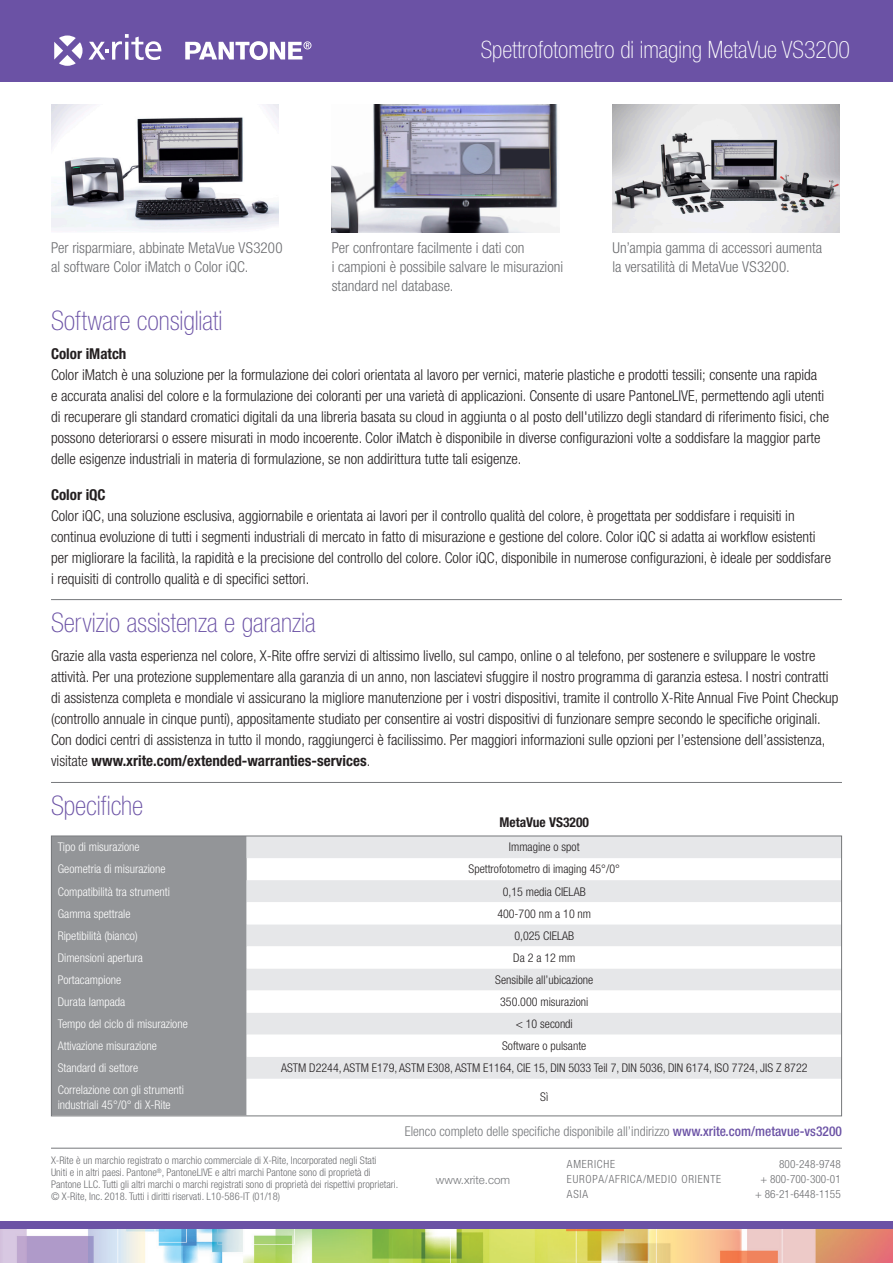
<style>
.page{position:relative;width:893px;height:1263px;background:#fff}
.page>*{position:absolute;margin:0;border:0;box-sizing:border-box;transform-origin:0 0}
.SellSheet-H3{font:100 condensed 27px "Helvetica Neue LT Std";color:#6b52a5}
.SellSheet-Header{font:100 condensed 24px "Helvetica Neue LT Std";color:#fff}
.SellSheet-Body{font:300 condensed 15px/21px "Helvetica Neue LT Std";color:#231f20}
.SellSheet-Caption{font:300 condensed 15px/18.8px "Helvetica Neue LT Std";color:#6c6d70}
.SellSheet-H4{font:700 condensed 15px "Helvetica Neue LT Std";color:#231f20}
.SellSheet-Info_2{font:300 condensed 13.5px "Helvetica Neue LT Std";color:#76787b}
.SellSheet-T1{font:700 condensed 13.5px "Helvetica Neue LT Std";color:#231f20}
.SellSheet-T2{font:300 condensed 12px/14.4px "Helvetica Neue LT Std";color:#fff}
.SellSheet-T3{font:300 condensed 12px "Helvetica Neue LT Std";color:#231f20}
.SellSheet-Web{font:300 11.55px "Helvetica Neue LT Std";color:#76787b}
.SellSheet-Phone{font:300 condensed 11.25px "Helvetica Neue LT Std";color:#6c6d70}
.SellSheet-Country{font:300 condensed 11.25px "Helvetica Neue LT Std";letter-spacing:.07em;color:#6c6d70}
.SellSheet-Copyright{font:300 condensed 10.5px/12px "Helvetica Neue LT Std";color:#6c6d70}
.s1{font-weight:700}
.s2{font-weight:500;color:#6b52a5}
</style>
<div class="page">
<div style="left:0;top:0;width:893px;height:82px;background:#6b52a5"></div>
<svg style="left:185px;top:41px;width:126px;height:19px"></svg>
<svg style="left:54px;top:34px;width:107px;height:32px"></svg>
<img style="left:0;top:1229px;width:893px;height:34px">
<div style="left:0;top:1221px;width:893px;height:8px;background:#6b52a5"></div>
<hr style="left:51px;top:782px;width:791px;height:1px;background:#76787b">
<hr style="left:51px;top:1148px;width:791px;height:1px;background:#76787b">
<img style="left:51px;top:104px;width:227px;height:128px">
<img style="left:332px;top:104px;width:227px;height:128px">
<img style="left:612px;top:104px;width:228px;height:128px">
<div style="left:53px;top:838px;width:194px;height:276px;background:#939598"></div>
<svg style="left:247px;top:838px;width:593px;height:152px;fill:#e6e7e9"></svg>
<svg style="left:247px;top:902px;width:593px;height:66px"></svg>
<svg style="left:247px;top:1013px;width:593px;height:66px;fill:#e6e7e9"></svg>
<hr style="left:51px;top:599px;width:791px;height:1px;background:#76787b">
<p class="SellSheet-Header" style="left:481px;top:36px;width:371px">Spettrofotometro di imaging MetaVue VS3200</p>
<p class="SellSheet-Caption" style="left:51px;top:238px;width:233px">Per risparmiare, abbinate MetaVue VS3200 al software Color iMatch o Color iQC.</p>
<p class="SellSheet-Caption" style="left:332px;top:238px;width:233px">Per confrontare facilmente i dati con<br>i campioni è possibile salvare le misurazioni standard nel database.</p>
<p class="SellSheet-Caption" style="left:612px;top:238px;width:211px">Un’ampia gamma di accessori aumenta la versatilità di MetaVue VS3200.</p>
<p class="SellSheet-H3" style="left:51px;top:305px;width:173px">Software consigliati</p>
<p class="SellSheet-H4" style="left:51px;top:345px;width:77px">Color iMatch</p>
<p class="SellSheet-Body" style="left:51px;top:364px;width:779px">Color iMatch è una soluzione per la formulazione dei colori orientata al lavoro per vernici, materie plastiche e prodotti tessili; consente una rapida<br>e accurata analisi del colore e la formulazione dei coloranti per una varietà di applicazioni. Consente di usare PantoneLIVE, permettendo agli utenti di recuperare gli standard cromatici digitali da una libreria basata su cloud in aggiunta o al posto dell'utilizzo degli standard di riferimento fisici, che possono deteriorarsi o essere misurati in modo incoerente. Color iMatch è disponibile in diverse configurazioni volte a soddisfare la maggior parte delle esigenze industriali in materia di formulazione, se non addirittura tutte tali esigenze.</p>
<p class="SellSheet-H4" style="left:51px;top:486px;width:56px">Color iQC</p>
<p class="SellSheet-Body" style="left:51px;top:505px;width:781px">Color iQC, una soluzione esclusiva, aggiornabile e orientata ai lavori per il controllo qualità del colore, è progettata per soddisfare i requisiti in continua evoluzione di tutti i segmenti industriali di mercato in fatto di misurazione e gestione del colore. Color iQC si adatta ai workflow esistenti per migliorare la facilità, la rapidità e la precisione del controllo del colore. Color iQC, disponibile in numerose configurazioni, è ideale per soddisfare i requisiti di controllo qualità e di specifici settori.</p>
<p class="SellSheet-H3" style="left:51px;top:607px;width:266px">Servizio assistenza e garanzia</p>
<p class="SellSheet-Body" style="left:51px;top:645px;width:789px">Grazie alla vasta esperienza nel colore, X-Rite offre servizi di altissimo livello, sul campo, online o al telefono, per sostenere e sviluppare le vostre attività. Per una protezione supplementare alla garanzia di un anno, non lasciatevi sfuggire il nostro programma di garanzia estesa. I nostri contratti di assistenza completa e mondiale vi assicurano la migliore manutenzione per i vostri dispositivi, tramite il controllo X-Rite Annual Five Point Checkup (controllo annuale in cinque punti), appositamente studiato per consentire ai vostri dispositivi di funzionare sempre secondo le specifiche originali.<br>Con dodici centri di assistenza in tutto il mondo, raggiungerci è facilissimo. Per maggiori informazioni sulle opzioni per l’estensione dell’assistenza, visitate <span class="s1">www.xrite.com/extended-warranties-services</span>.</p>
<p class="SellSheet-H3" style="left:51px;top:790px;width:94px">Specifiche</p>
<p class="SellSheet-T1" style="left:500px;top:814px;width:91px">MetaVue VS3200</p>
<p class="SellSheet-T2" style="left:58px;top:840px;width:83px">Tipo di misurazione</p>
<p class="SellSheet-T3" style="left:509px;top:840px;width:72px">Immagine o spot</p>
<p class="SellSheet-T2" style="left:58px;top:862px;width:109px">Geometria di misurazione</p>
<p class="SellSheet-T3" style="left:469px;top:862px;width:153px">Spettrofotometro di imaging 45°/0°</p>
<p class="SellSheet-T2" style="left:58px;top:884px;width:114px">Compatibilità tra strumenti</p>
<p class="SellSheet-T3" style="left:503px;top:884px;width:84px">0,15 media CIELAB</p>
<p class="SellSheet-T2" style="left:58px;top:906px;width:74px">Gamma spettrale</p>
<p class="SellSheet-T3" style="left:497px;top:906px;width:95px">400-700 nm a 10 nm</p>
<p class="SellSheet-T2" style="left:58px;top:928px;width:81px">Ripetibilità (bianco)</p>
<p class="SellSheet-T3" style="left:514px;top:928px;width:61px">0,025 CIELAB</p>
<p class="SellSheet-T2" style="left:58px;top:950px;width:87px">Dimensioni apertura</p>
<p class="SellSheet-T3" style="left:513px;top:950px;width:63px">Da 2 a 12 mm</p>
<p class="SellSheet-T2" style="left:58px;top:972px;width:65px">Portacampione</p>
<p class="SellSheet-T3" style="left:495px;top:973px;width:100px">Sensibile all’ubicazione</p>
<p class="SellSheet-T2" style="left:58px;top:994px;width:69px">Durata lampada</p>
<p class="SellSheet-T3" style="left:500px;top:995px;width:90px">350.000 misurazioni</p>
<p class="SellSheet-T2" style="left:58px;top:1016px;width:132px">Tempo del ciclo di misurazione</p>
<p class="SellSheet-T3" style="left:516px;top:1017px;width:59px">&lt; 10 secondi</p>
<p class="SellSheet-T2" style="left:58px;top:1038px;width:101px">Attivazione misurazione</p>
<p class="SellSheet-T3" style="left:502px;top:1039px;width:86px">Software o pulsante</p>
<p class="SellSheet-T2" style="left:58px;top:1060px;width:82px">Standard di settore</p>
<p class="SellSheet-T3" style="left:281px;top:1061px;width:528px">ASTM D2244, ASTM E179, ASTM E308, ASTM E1164, CIE 15, DIN 5033 Teil 7, DIN 5036, DIN 6174, ISO 7724, JIS Z 8722</p>
<p class="SellSheet-T2" style="left:58px;top:1082px;width:128px">Correlazione con gli strumenti industriali 45°/0° di X-Rite</p>
<p class="SellSheet-T3" style="left:540px;top:1090px;width:9px">Sì</p>
<p class="SellSheet-Copyright" style="left:51px;top:1154px;width:349px">X-Rite è un marchio registrato o marchio commerciale di X-Rite, Incorporated negli Stati<br>Uniti e in altri paesi. Pantone<sup>®</sup>, PantoneLIVE e altri marchi Pantone sono di proprietà di Pantone LLC. Tutti gli altri marchi o marchi registrati sono di proprietà dei rispettivi proprietari. © X-Rite, Inc. 2018. Tutti i diritti riservati. L10-586-IT (01/18)</p>
<p class="SellSheet-Info_2" style="left:405px;top:1123px;width:439px">Elenco completo delle specifiche disponibile all’indirizzo <span class="s2">www.xrite.com/metavue-vs3200</span></p>
<p class="SellSheet-Web" style="left:436px;top:1173px;width:76px">www.xrite.com</p>
<p class="SellSheet-Country" style="left:567px;top:1158px;width:50px">AMERICHE</p>
<p class="SellSheet-Phone" style="left:779px;top:1158px;width:63px">800-248-9748</p>
<p class="SellSheet-Country" style="left:567px;top:1173px;width:156px">EUROPA/AFRICA/MEDIO ORIENTE</p>
<p class="SellSheet-Phone" style="left:761px;top:1173px;width:82px">+ 800-700-300-01</p>
<p class="SellSheet-Country" style="left:567px;top:1188px;width:23px">ASIA</p>
<p class="SellSheet-Phone" style="left:755px;top:1188px;width:87px">+ 86-21-6448-1155</p>
</div>
